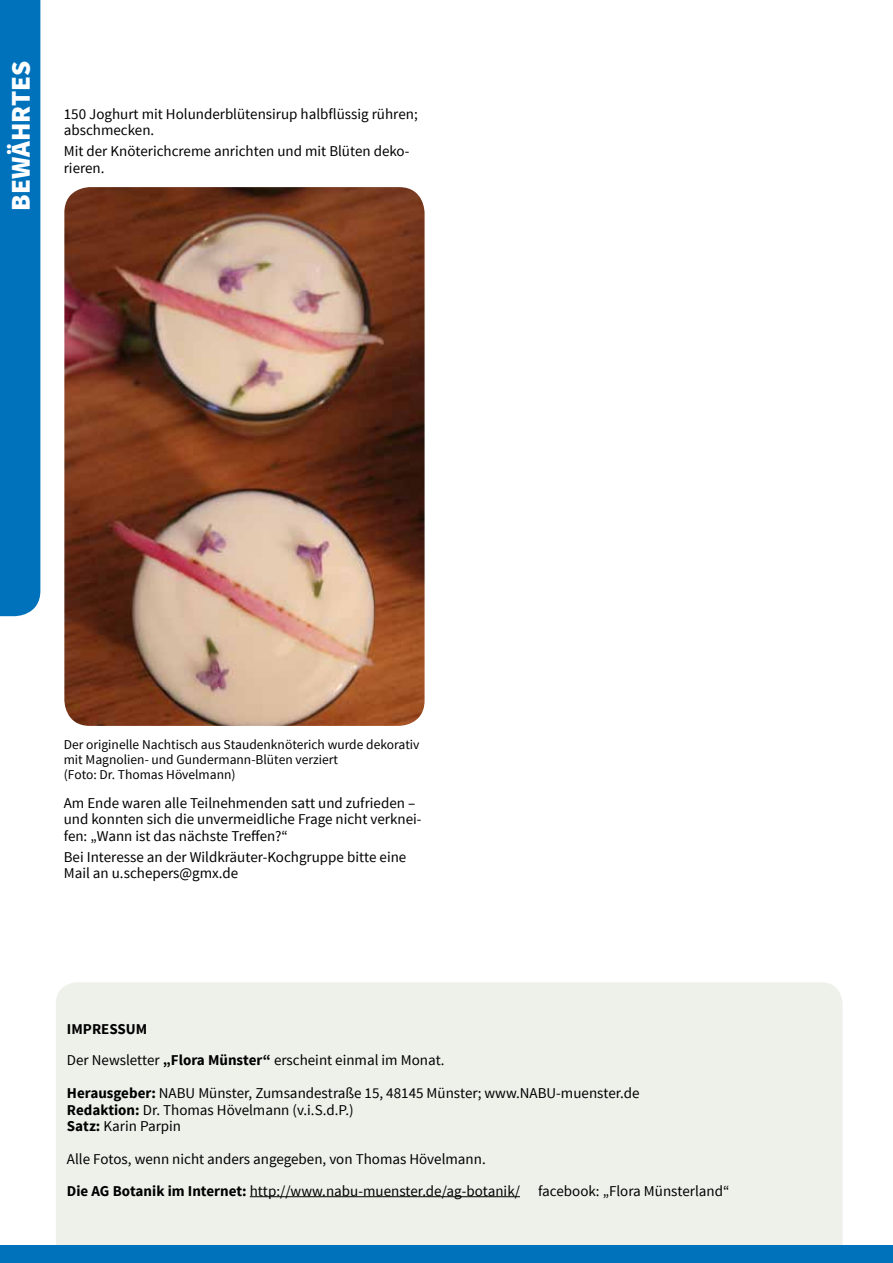
<style>
.page{position:relative;width:893px;height:1263px;background:#fff}
.page>*{position:absolute;margin:0;border:0;box-sizing:border-box;transform-origin:0 0}
.t1{font:900 27px "Source Sans Pro";color:#fff}
.t2{font:15px/16.5px "Source Sans Pro";color:#000}
.t3{font:13.5px/15px "Source Sans Pro";color:#000}
.s1{font-weight:700}
</style>
<div class="page">
<div style="left:56px;top:982px;width:786px;height:281px;background:#eef0ea;border-radius:21px"></div>
<hr style="left:250px;top:1196px;width:270px;height:1px;background:#000">
<div style="left:0;top:1246px;width:893px;height:17px;background:#0072bc"></div>
<img style="left:64px;top:187px;width:361px;height:539px">
<div style="left:0;top:0;width:40px;height:616px;background:#0072bc"></div>
<h1 class="t1" style="left:3px;top:210px;width:150px;rotate:-90deg">BEWÄHRTES</h1>
<p class="t2" style="left:64px;top:106px;width:355px">150 Joghurt mit Holunderblütensirup halbflüssig rühren; abschmecken.</p>
<p class="t2" style="left:64px;top:143px;width:347px">Mit der Knöterichcreme anrichten und mit Blüten deko&shy;rieren.</p>
<p class="t3" style="left:64px;top:737px;width:357px">Der originelle Nachtisch aus Staudenknöterich wurde dekorativ mit Magnolien- und Gundermann-Blüten verziert<br>(Foto: Dr. Thomas Hövelmann)</p>
<p class="t2" style="left:64px;top:794px;width:359px">Am Ende waren alle Teilnehmenden satt und zufrieden – und konnten sich die unvermeidliche Frage nicht verknei&shy;fen: „Wann ist das nächste Treffen?“</p>
<p class="t2" style="left:64px;top:848px;width:344px">Bei Interesse an der Wildkräuter-Kochgruppe bitte eine<br>Mail an u.schepers@gmx.de</p>
<p class="t2" style="left:67px;top:1013px;width:379px;line-height:31.5px"><span class="s1">IMPRESSUM<br></span>Der Newsletter <span class="s1">„Flora Münster“</span> erscheint einmal im Monat.</p>
<p class="t2" style="left:67px;top:1085px;width:574px"><span class="s1">Herausgeber:</span> NABU Münster, Zumsandestraße 15, 48145 Münster; www.NABU-muenster.de<br><span class="s1">Redaktion:</span> Dr. Thomas Hövelmann (v.i.S.d.P.)<br><span class="s1">Satz:</span> Karin Parpin</p>
<p class="t2" style="left:67px;top:1143px;width:664px;line-height:31.5px">Alle Fotos, wenn nicht anders angegeben, von Thomas Hövelmann.<br><span class="s1">Die AG Botanik im Internet:</span> http://www.nabu-muenster.de/ag-botanik/ facebook: „Flora Münsterland“</p>
</div>
